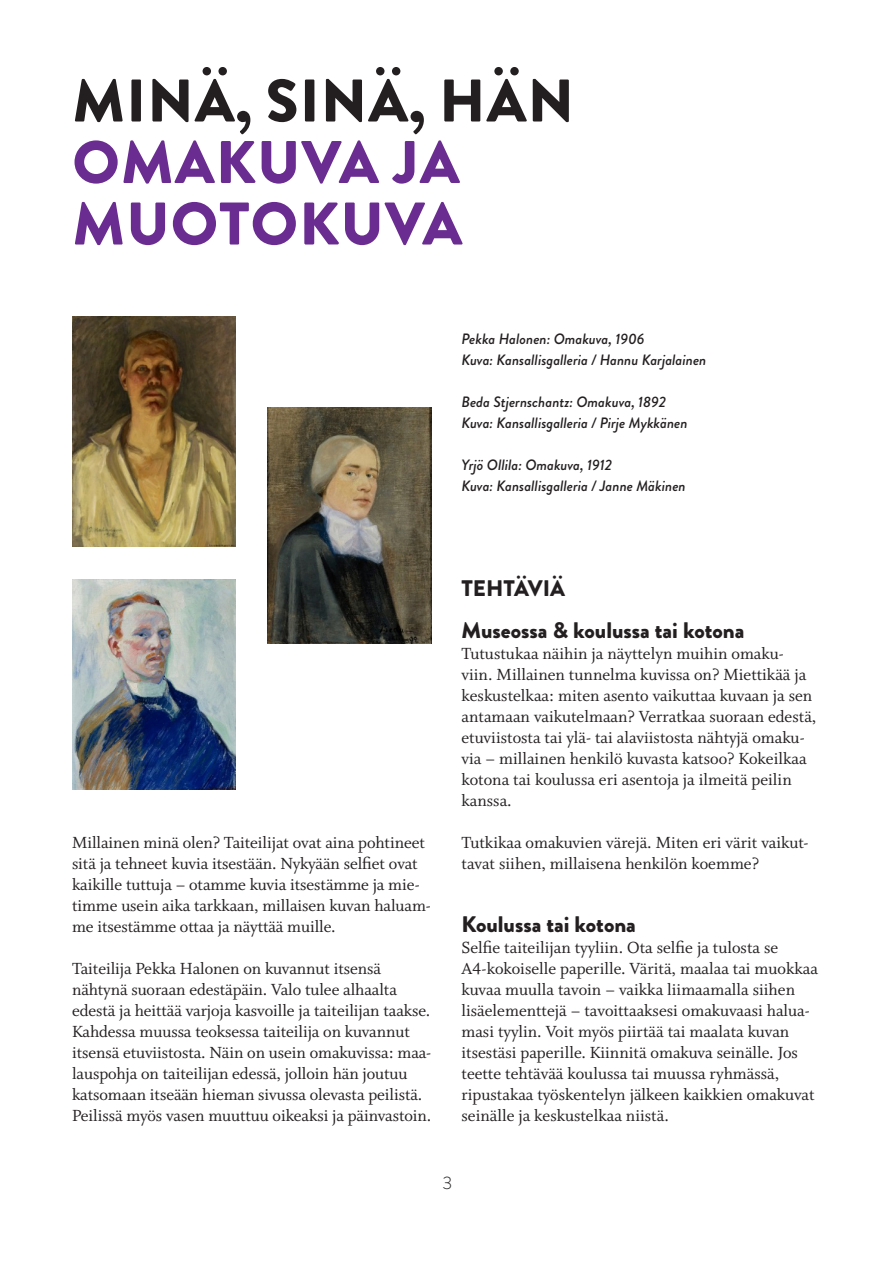
<style>
.page{position:relative;width:893px;height:1263px;background:#fff}
.page>*{position:absolute;margin:0;border:0;box-sizing:border-box;transform-origin:0 0}
.leipis{font:900 60px/61.5px "Brandon Grotesque";letter-spacing:.02em;color:#6a2c91}
.leipis-2{font:900 60px "Brandon Grotesque";letter-spacing:.02em;color:#231f20}
.leipis-3{font:900 22.5px "Brandon Grotesque";color:#231f20}
.leipis-4{font:18px/21px "Whitman Roman LF";letter-spacing:-.005em;color:#231f20}
.t1{font:300 18px "Brandon Grotesque";color:#231f20}
.kuvateksti{font:italic 500 15px "Brandon Grotesque";color:#231f20}
</style>
<div class="page">
<img style="left:72px;top:316px;width:164px;height:230px">
<img style="left:267px;top:407px;width:164px;height:237px">
<img style="left:72px;top:580px;width:164px;height:209px">
<p class="leipis-2" style="left:72px;top:58px;width:503px">MINÄ, SINÄ, HÄN</p>
<p class="leipis" style="left:72px;top:132px;width:391px">OMAKUVA JA<br>MUOTOKUVA</p>
<p class="kuvateksti" style="left:461px;top:328px;width:185px">Pekka Halonen: Omakuva, 1906</p>
<p class="kuvateksti" style="left:461px;top:349px;width:246px">Kuva: Kansallisgalleria / Hannu Karjalainen</p>
<p class="kuvateksti" style="left:461px;top:391px;width:206px">Beda Stjernschantz: Omakuva, 1892</p>
<p class="kuvateksti" style="left:461px;top:412px;width:228px">Kuva: Kansallisgalleria / Pirje Mykkänen</p>
<p class="kuvateksti" style="left:461px;top:454px;width:152px">Yrjö Ollila: Omakuva, 1912</p>
<p class="kuvateksti" style="left:461px;top:475px;width:226px">Kuva: Kansallisgalleria / Janne Mäkinen</p>
<p class="leipis-4" style="left:72px;top:832px;width:360px">Millainen minä olen? Taiteilijat ovat aina pohtineet sitä ja tehneet kuvia itsestään. Nykyään selfiet ovat kaikille tuttuja – otamme kuvia itsestämme ja mie&shy;timme usein aika tarkkaan, millaisen kuvan haluam&shy;me itsestämme ottaa ja näyttää muille.</p>
<p class="leipis-4" style="left:72px;top:958px;width:361px">Taiteilija Pekka Halonen on kuvannut itsensä nähtynä suoraan edestäpäin. Valo tulee alhaalta edestä ja heittää varjoja kasvoille ja taiteilijan taakse.<br>Kahdessa muussa teoksessa taiteilija on kuvannut itsensä etuviistosta. Näin on usein omakuvissa: maa&shy;lauspohja on taiteilijan edessä, jolloin hän joutuu katsomaan itseään hieman sivussa olevasta peilistä.<br>Peilissä myös vasen muuttuu oikeaksi ja päinvastoin.</p>
<p class="leipis-3" style="left:461px;top:572px;width:105px">TEHTÄVIÄ</p>
<p class="leipis-3" style="left:461px;top:614px;width:284px">Museossa &amp; koulussa tai kotona</p>
<p class="leipis-4" style="left:461px;top:643px;width:356px">Tutustukaa näihin ja näyttelyn muihin omaku&shy;viin. Millainen tunnelma kuvissa on? Miettikää ja keskustelkaa: miten asento vaikuttaa kuvaan ja sen antamaan vaikutelmaan? Verratkaa suoraan edestä, etuviistosta tai ylä- tai alaviistosta nähtyjä omaku&shy;via – millainen henkilö kuvasta katsoo? Kokeilkaa kotona tai koulussa eri asentoja ja ilmeitä peilin kanssa.</p>
<p class="leipis-4" style="left:461px;top:832px;width:349px">Tutkikaa omakuvien värejä. Miten eri värit vaikut&shy;tavat siihen, millaisena henkilön koemme?</p>
<p class="leipis-3" style="left:461px;top:908px;width:176px">Koulussa tai kotona</p>
<p class="leipis-4" style="left:461px;top:937px;width:358px">Selfie taiteilijan tyyliin. Ota selfie ja tulosta se A4-kokoiselle paperille. Väritä, maalaa tai muokkaa kuvaa muulla tavoin – vaikka liimaamalla siihen lisäelementtejä – tavoittaaksesi omakuvaasi halua&shy;masi tyylin. Voit myös piirtää tai maalata kuvan itsestäsi paperille. Kiinnitä omakuva seinälle. Jos teette tehtävää koulussa tai muussa ryhmässä, ripustakaa työskentelyn jälkeen kaikkien omakuvat seinälle ja keskustelkaa niistä.</p>
<p class="t1" style="left:442px;top:1171px;width:11px">3</p>
</div>
